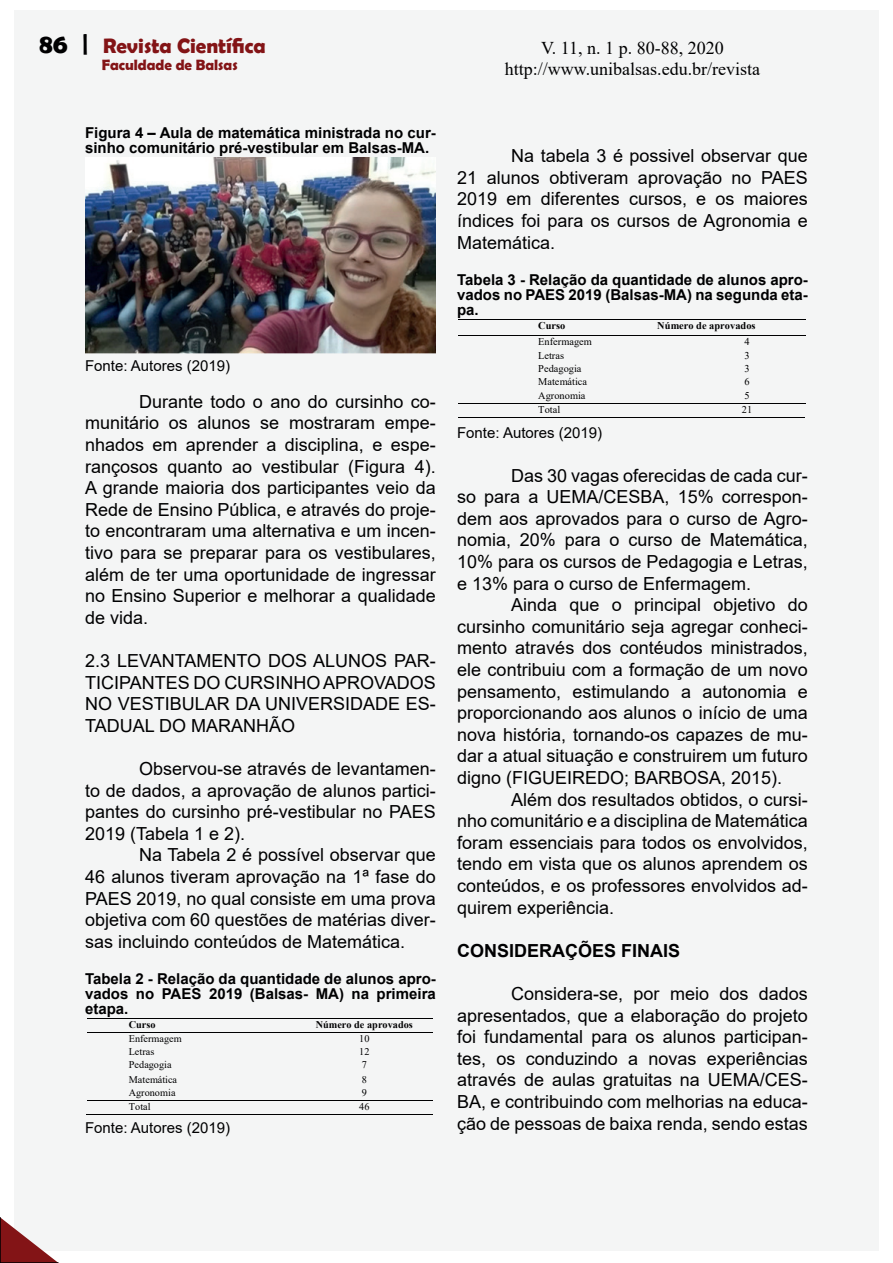
<style>
.page{position:relative;width:893px;height:1263px;background:#fff}
.page>*{position:absolute;margin:0;border:0;box-sizing:border-box;transform-origin:0 0}
.t1{font:700 21px "Berlin Sans FB Demi";color:#831416}
.t2{font:18px/21.6px "Arial";color:#000001;text-align:justify}
.t3{font:18px/21.6px "Times New Roman";color:#000001;text-align:center}
.t4{font:700 18px "Arial";color:#000001}
.t5{font:700 15px/15px "Arial";color:#000001;text-align:justify}
.t6{font:15px "Arial";color:#000001}
.t7{font:700 15px "Berlin Sans FB Demi";color:#831416}
.t8{font:10.35px "Times New Roman";color:#000001}
.t9{font:700 10.35px "Times New Roman";color:#000001}
.t10{font:10.2px "Times New Roman";color:#000001}
.t11{font:700 10.2px "Times New Roman";color:#000001}
.s1{font-size:27px;color:#000001}
</style>
<div class="page">
<div style="left:14px;top:11px;width:865px;height:1240px;background:#f4f5f5"></div>
<svg style="left:0;top:1217px;width:59px;height:46px"></svg>
<img style="left:85px;top:157px;width:351px;height:196px">
<hr style="left:87px;top:1018px;width:173px;height:1px;background:#000001">
<hr style="left:260px;top:1018px;width:173px;height:1px;background:#000001">
<hr style="left:87px;top:1032px;width:173px;height:1px;background:#000001">
<hr style="left:260px;top:1032px;width:173px;height:1px;background:#000001">
<hr style="left:87px;top:1100px;width:173px;height:1px;background:#000001">
<hr style="left:260px;top:1100px;width:173px;height:1px;background:#000001">
<hr style="left:86px;top:1114px;width:174px;height:1px;background:#000001">
<hr style="left:259px;top:1114px;width:174px;height:1px;background:#000001">
<hr style="left:459px;top:319px;width:156px;height:1px;background:#000001">
<hr style="left:615px;top:319px;width:190px;height:1px;background:#000001">
<hr style="left:459px;top:335px;width:156px;height:1px;background:#000001">
<hr style="left:615px;top:335px;width:190px;height:1px;background:#000001">
<hr style="left:459px;top:403px;width:156px;height:1px;background:#000001">
<hr style="left:615px;top:403px;width:190px;height:1px;background:#000001">
<hr style="left:458px;top:417px;width:157px;height:1px;background:#000001">
<hr style="left:615px;top:417px;width:190px;height:1px;background:#000001">
<p class="t1" style="left:39px;top:34px;width:228px"><span class="s1">86 |</span> Revista Científica</p>
<p class="t7" style="left:102px;top:56px;width:138px">Faculdade de Balsas</p>
<p class="t5" style="left:85px;top:126px;width:352px">Figura 4 – Aula de matemática ministrada no cur&shy;sinho comunitário pré-vestibular em Balsas-MA.</p>
<p class="t6" style="left:85px;top:356px;width:147px">Fonte: Autores (2019)</p>
<p class="t2" style="left:85px;top:390px;width:352px;text-indent:54px">Durante todo o ano do cursinho co&shy;munitário os alunos se mostraram empe&shy;nhados em aprender a disciplina, e espe&shy;rançosos quanto ao vestibular (Figura 4).<br>A grande maioria dos participantes veio da Rede de Ensino Pública, e através do proje&shy;to encontraram uma alternativa e um incen&shy;tivo para se preparar para os vestibulares, além de ter uma oportunidade de ingressar no Ensino Superior e melhorar a qualidade de vida.</p>
<p class="t2" style="left:85px;top:650px;width:352px">2.3 LEVANTAMENTO DOS ALUNOS PAR-TICIPANTES DO CURSINHO APROVADOS NO VESTIBULAR DA UNIVERSIDADE ES-TADUAL DO MARANHÃO</p>
<p class="t2" style="left:85px;top:758px;width:352px;text-indent:54px">Observou-se através de levantamen&shy;to de dados, a aprovação de alunos partici&shy;pantes do cursinho pré-vestibular no PAES 2019 (Tabela 1 e 2).</p>
<p class="t2" style="left:85px;top:844px;width:352px;text-indent:54px">Na Tabela 2 é possível observar que 46 alunos tiveram aprovação na 1ª fase do PAES 2019, no qual consiste em uma prova objetiva com 60 questões de matérias diver&shy;sas incluindo conteúdos de Matemática.</p>
<p class="t5" style="left:85px;top:972px;width:352px">Tabela 2 - Relação da quantidade de alunos apro&shy;vados no PAES 2019 (Balsas- MA) na primeira etapa.</p>
<p class="t11" style="left:129px;top:1017px;width:28px">Curso</p>
<p class="t11" style="left:316px;top:1017px;width:99px">Número de aprovados</p>
<p class="t10" style="left:129px;top:1031px;width:55px">Enfermagem</p>
<p class="t10" style="left:359px;top:1031px;width:12px">10</p>
<p class="t10" style="left:129px;top:1044px;width:27px">Letras</p>
<p class="t10" style="left:359px;top:1044px;width:12px">12</p>
<p class="t10" style="left:129px;top:1058px;width:44px">Pedagogia</p>
<p class="t10" style="left:362px;top:1058px;width:7px">7</p>
<p class="t10" style="left:129px;top:1072px;width:50px">Matemática</p>
<p class="t10" style="left:362px;top:1072px;width:7px">8</p>
<p class="t10" style="left:129px;top:1085px;width:48px">Agronomia</p>
<p class="t10" style="left:362px;top:1085px;width:7px">9</p>
<p class="t10" style="left:129px;top:1099px;width:23px">Total</p>
<p class="t10" style="left:359px;top:1099px;width:12px">46</p>
<p class="t6" style="left:85px;top:1117px;width:147px">Fonte: Autores (2019)</p>
<p class="t3" style="left:505px;top:36px;width:257px">V. 11, n. 1 p. 80-88, 2020 http://www.unibalsas.edu.br/revista</p>
<p class="t2" style="left:457px;top:145px;width:352px;text-indent:54px">Na tabela 3 é possivel observar que 21 alunos obtiveram aprovação no PAES 2019 em diferentes cursos, e os maiores índices foi para os cursos de Agronomia e Matemática.</p>
<p class="t5" style="left:457px;top:273px;width:352px">Tabela 3 - Relação da quantidade de alunos apro&shy;vados no PAES 2019 (Balsas-MA) na segunda eta&shy;pa.</p>
<p class="t9" style="left:538px;top:318px;width:29px">Curso</p>
<p class="t9" style="left:657px;top:318px;width:100px">Número de aprovados</p>
<p class="t8" style="left:538px;top:335px;width:55px">Enfermagem</p>
<p class="t8" style="left:744px;top:335px;width:7px">4</p>
<p class="t8" style="left:538px;top:348px;width:27px">Letras</p>
<p class="t8" style="left:744px;top:348px;width:7px">3</p>
<p class="t8" style="left:538px;top:361px;width:45px">Pedagogia</p>
<p class="t8" style="left:744px;top:361px;width:7px">3</p>
<p class="t8" style="left:538px;top:374px;width:50px">Matemática</p>
<p class="t8" style="left:744px;top:374px;width:7px">6</p>
<p class="t8" style="left:538px;top:388px;width:49px">Agronomia</p>
<p class="t8" style="left:744px;top:388px;width:7px">5</p>
<p class="t8" style="left:538px;top:402px;width:24px">Total</p>
<p class="t8" style="left:742px;top:402px;width:12px">21</p>
<p class="t6" style="left:457px;top:423px;width:147px">Fonte: Autores (2019)</p>
<p class="t2" style="left:457px;top:464px;width:352px;text-indent:54px">Das 30 vagas oferecidas de cada cur&shy;so para a UEMA/CESBA, 15% correspon&shy;dem aos aprovados para o curso de Agro&shy;nomia, 20% para o curso de Matemática, 10% para os cursos de Pedagogia e Letras, e 13% para o curso de Enfermagem.</p>
<p class="t2" style="left:457px;top:594px;width:352px;text-indent:54px">Ainda que o principal objetivo do cursinho comunitário seja agregar conheci&shy;mento através dos contéudos ministrados, ele contribuiu com a formação de um novo pensamento, estimulando a autonomia e proporcionando aos alunos o início de uma nova história, tornando-os capazes de mu&shy;dar a atual situação e construirem um futuro digno (FIGUEIREDO; BARBOSA, 2015).</p>
<p class="t2" style="left:457px;top:788px;width:352px;text-indent:54px">Além dos resultados obtidos, o cursi&shy;nho comunitário e a disciplina de Matemática foram essenciais para todos os envolvidos, tendo em vista que os alunos aprendem os conteúdos, e os professores envolvidos ad&shy;quirem experiência.</p>
<p class="t4" style="left:457px;top:938px;width:225px">CONSIDERAÇÕES FINAIS</p>
<p class="t2" style="left:457px;top:983px;width:352px;text-indent:54px">Considera-se, por meio dos dados apresentados, que a elaboração do projeto foi fundamental para os alunos participan&shy;tes, os conduzindo a novas experiências através de aulas gratuitas na UEMA/CES-BA, e contribuindo com melhorias na educa&shy;ção de pessoas de baixa renda, sendo estas</p>
</div>
